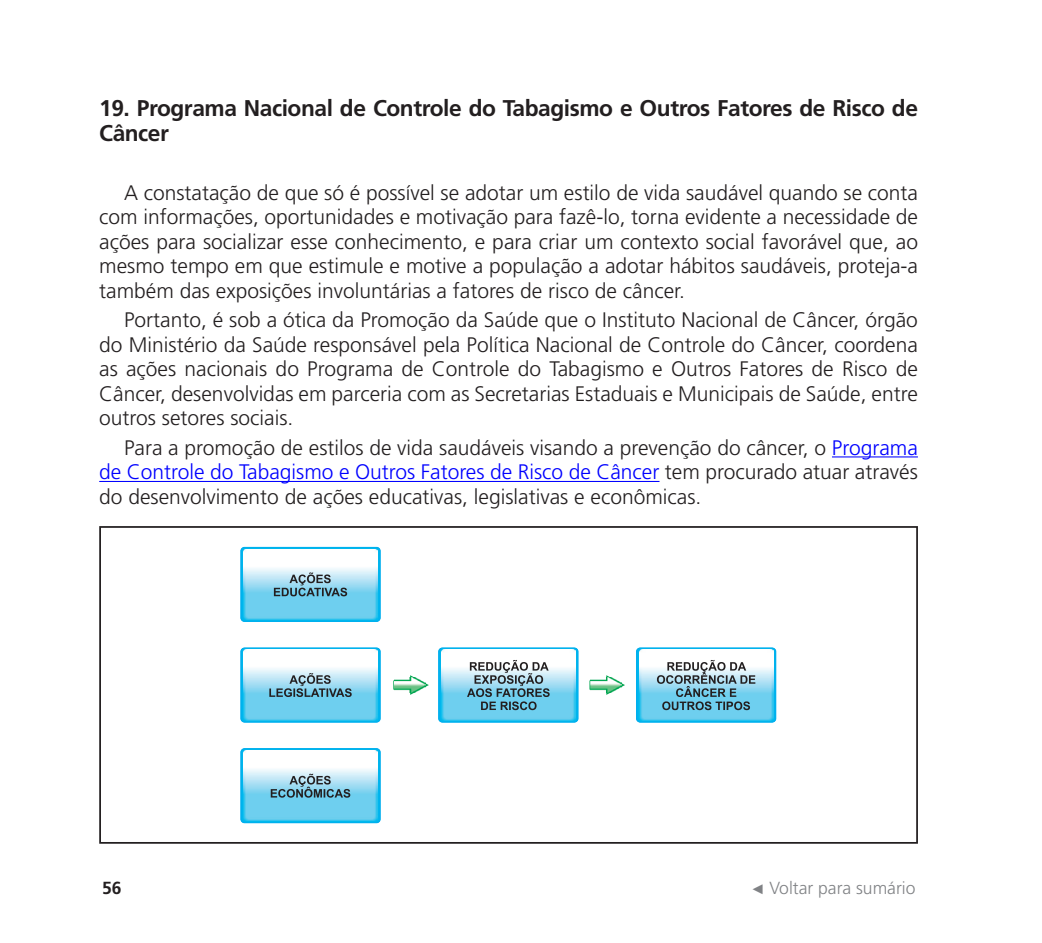
<style>
.page{position:relative;width:1042px;height:943px;background:#fff}
.page>*{position:absolute;margin:0;border:0;box-sizing:border-box;transform-origin:0 0}
.sub{font:700 22.75px/24.5px "Frutiger LT Std";letter-spacing:-.02em;color:#231f20}
.txt{font:300 21px/24.5px "Frutiger LT Std";color:#231f20;text-align:justify}
.t1{font:300 17.5px "Frutiger LT Std";color:#808285}
.t2{font:700 17.5px "Frutiger LT Std";color:#231f20}
.s1{color:#00f}
.s2{font-family:"Arial Narrow";font-weight:400;font-size:14px}
</style>
<div class="page">
<hr style="left:832px;top:456px;width:86px;height:1px;background:#00f">
<hr style="left:99px;top:481px;width:560px;height:1px;background:#00f">
<svg style="left:240px;top:547px;width:141px;height:75px"></svg>
<img style="left:243px;top:549px;width:135px;height:70px">
<svg style="left:274px;top:572px;width:73px;height:24px;background:#84adbc"></svg>
<svg style="left:241px;top:648px;width:139px;height:74px"></svg>
<img style="left:243px;top:650px;width:135px;height:70px">
<svg style="left:269px;top:673px;width:83px;height:24px;background:#84aebf"></svg>
<svg style="left:438px;top:647px;width:140px;height:75px"></svg>
<svg style="left:440px;top:648px;width:137px;height:73px"></svg>
<svg style="left:440px;top:649px;width:136px;height:72px"></svg>
<img style="left:441px;top:650px;width:134px;height:70px">
<svg style="left:467px;top:660px;width:83px;height:50px;background:#83abba"></svg>
<svg style="left:638px;top:649px;width:136px;height:72px"></svg>
<img style="left:639px;top:650px;width:134px;height:70px">
<svg style="left:657px;top:660px;width:98px;height:50px;background:#85aebd"></svg>
<svg style="left:241px;top:748px;width:139px;height:74px"></svg>
<img style="left:243px;top:750px;width:135px;height:70px">
<svg style="left:271px;top:773px;width:79px;height:24px;background:#86aebe"></svg>
<svg style="left:393px;top:675px;width:36px;height:20px"></svg>
<img style="left:395px;top:677px;width:31px;height:15px">
<svg style="left:589px;top:675px;width:36px;height:20px"></svg>
<img style="left:591px;top:677px;width:31px;height:15px">
<div style="left:99px;top:526px;width:819px;height:317px;border:2px solid #231f20"></div>
<p class="sub" style="left:99px;top:96px;width:820px">19. Programa Nacional de Controle do Tabagismo e Outros Fatores de Risco de<br>Câncer</p>
<p class="txt" style="left:99px;top:181px;width:820px;text-indent:25px">A constatação de que só é possível se adotar um estilo de vida saudável quando se conta com informações, oportunidades e motivação para fazê-lo, torna evidente a necessidade de ações para socializar esse conhecimento, e para criar um contexto social favorável que, ao mesmo tempo em que estimule e motive a população a adotar hábitos saudáveis, proteja-a também das exposições involuntárias a fatores de risco de câncer.</p>
<p class="txt" style="left:99px;top:308px;width:820px;text-indent:25px">Portanto, é sob a ótica da Promoção da Saúde que o Instituto Nacional de Câncer, órgão do Ministério da Saúde responsável pela Política Nacional de Controle do Câncer, coordena as ações nacionais do Programa de Controle do Tabagismo e Outros Fatores de Risco de Câncer, desenvolvidas em parceria com as Secretarias Estaduais e Municipais de Saúde, entre outros setores sociais.</p>
<p class="txt" style="left:99px;top:435px;width:820px;text-indent:25px">Para a promoção de estilos de vida saudáveis visando a prevenção do câncer, o <span class="s1">Programa de Controle do Tabagismo e Outros Fatores de Risco de Câncer</span> tem procurado atuar através do desenvolvimento de ações educativas, legislativas e econômicas.</p>
<p class="t2" style="left:102px;top:877px;width:21px">56</p>
<p class="t1" style="left:751px;top:878px;width:166px"><span class="s2">◄</span> Voltar para sumário</p>
</div>
